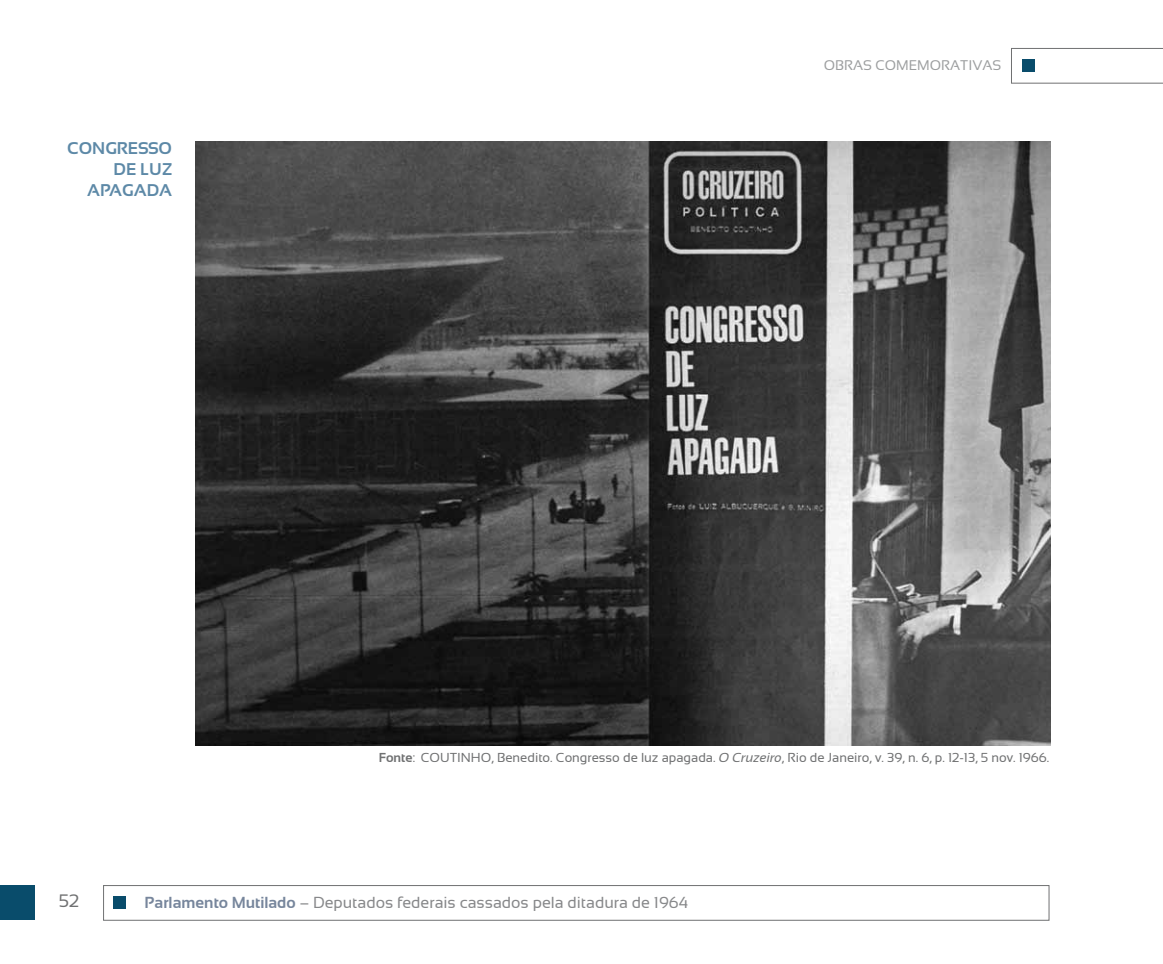
<style>
.page{position:relative;width:1163px;height:964px;background:#fff}
.page>*{position:absolute;margin:0;border:0;box-sizing:border-box;transform-origin:0 0}
.t1{font:18px "Sansation";color:#707172}
.t2{font:700 17px "Sansation";color:#5d89a7}
.t3{font:16px "Sansation";color:#87888a}
.t4{font:14px "Sansation";color:#9c9e9f}
.t5{font:13px "Sansation";color:#707172}
.s1{font-weight:700}
.s2{font-style:italic}
.s3{font-weight:700;color:#77869c}
</style>
<div class="page">
<div style="left:0;top:885px;width:34px;height:35px;background:#094c6b"></div>
<div style="left:113px;top:896px;width:13px;height:13px;background:#094c6b"></div>
<div style="left:103px;top:885px;width:946px;height:35px;border:1px solid #707172"></div>
<div style="left:1021px;top:59px;width:13px;height:13px;background:#094c6b"></div>
<div style="left:1011px;top:48px;width:151px;height:35px;border:1px solid #707172"></div>
<img style="left:195px;top:142px;width:855px;height:603px">
<h2 class="t2" style="left:67px;top:139px;width:50px">CONGRESSO</h2>
<h2 class="t2" style="left:114px;top:160px;width:60px">DE LUZ</h2>
<h2 class="t2" style="left:87px;top:181px;width:14px">APAGADA</h2>
<p class="t4" style="left:823px;top:57px;width:179px">OBRAS COMEMORATIVAS</p>
<p class="t5" style="left:378px;top:750px;width:672px"><span class="s1">FONTE</span>: COUTINHO, Benedito. Congresso de luz apagada. <span class="s2">O Cruzeiro</span>, Rio de Janeiro, v. 39, n. 6, p. 12-13, 5 nov. 1966.</p>
<h1 class="t1" style="left:59px;top:891px;width:22px">52</h1>
<p class="t3" style="left:145px;top:894px;width:545px"><span class="s3">PARLAMENTO MUTILADO</span> – Deputados federais cassados pela ditadura de 1964</p>
</div>
